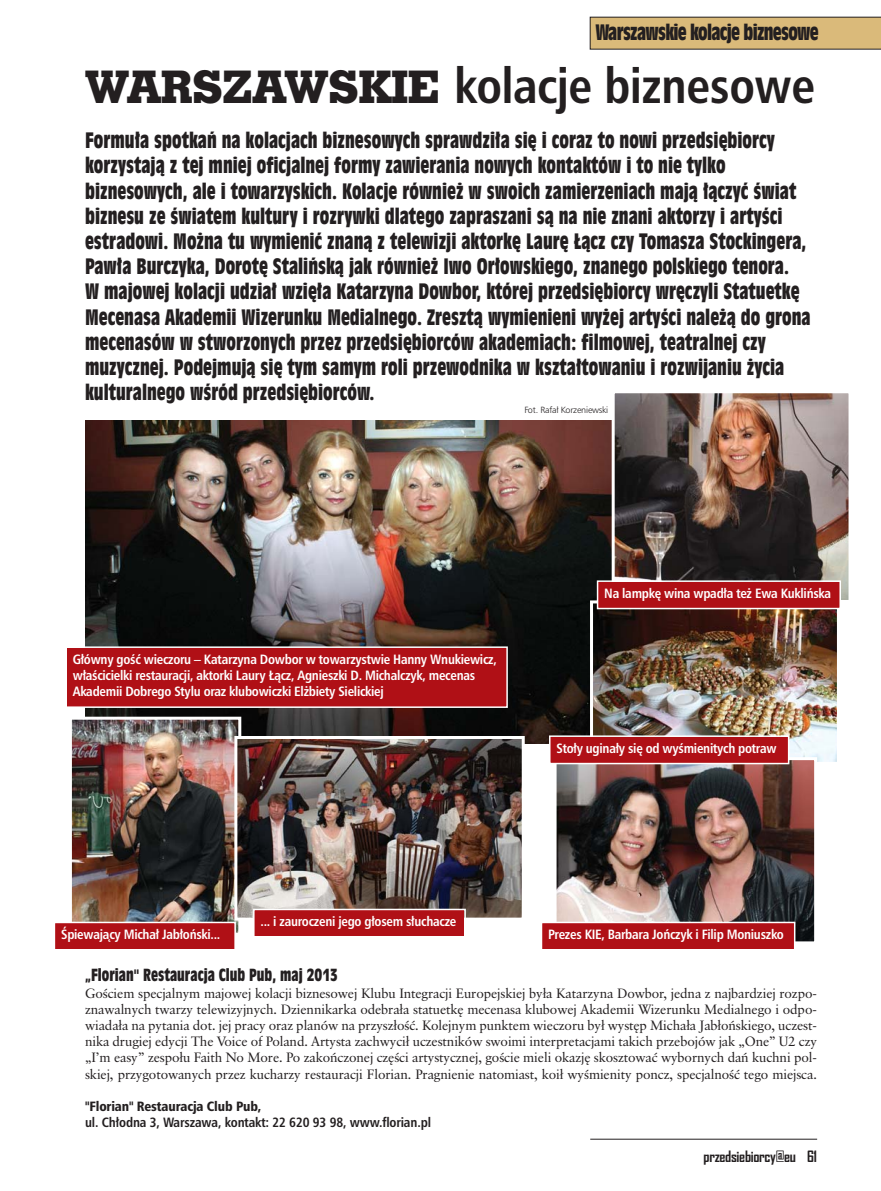
<style>
.page{position:relative;width:881px;height:1191px;background:#fff}
.page>*{position:absolute;margin:0;border:0;box-sizing:border-box;transform-origin:0 0}
.t1{font:700 49.5px "Humnst 777 Cn EU";letter-spacing:-.01em;color:#231f20}
.t2{font:21px/25.2px "Incised 901 Bd Cn EU";color:#231f20}
.t3{font:21px "Incised 901 Bd Cn EU";letter-spacing:-.035em;color:#231f20}
.t4{font:16.5px "Incised 901 Bd Cn EU";color:#231f20}
.t5{font:700 15px "Agency FB";letter-spacing:-.02em;color:#231f20}
.t6{font:13.5px/16.2px "Classical Garamond TL";letter-spacing:-.01em;color:#231f20;text-align:justify}
.t7{font:700 13.5px/16.2px "Humnst 777 Cn EU";letter-spacing:-.02em;color:#fff}
.t8{font:700 13.5px "Humnst 777 Cn EU";letter-spacing:-.01em;color:#231f20}
.t9{font:13.5px "Humnst 777 Blk Cn EU";letter-spacing:-.01em;color:#231f20}
.t10{font:13.5px "Microsoft Sans Serif";color:#fff}
.t11{font:9px "Humnst 777 Lt EU";letter-spacing:-.02em;color:#231f20}
.s1{font-family:"Geo Slab 703 X Bd EU";font-weight:400;font-size:45px}
</style>
<div class="page">
<hr style="left:590px;top:1139px;width:226px;height:1px;background:#231f20">
<div style="left:589px;top:17px;width:291px;height:32px;background:#daba7a"></div>
<img style="left:85px;top:420px;width:526px;height:323px">
<img style="left:615px;top:394px;width:232px;height:205px">
<div style="left:611px;top:390px;width:240px;height:217px;border:3px solid #fff"></div>
<img style="left:593px;top:604px;width:242px;height:157px">
<div style="left:589px;top:600px;width:250px;height:165px;border:3px solid #fff"></div>
<img style="left:73px;top:720px;width:164px;height:211px">
<div style="left:69px;top:716px;width:172px;height:219px;border:3px solid #fff"></div>
<img style="left:238px;top:740px;width:282px;height:176px">
<div style="left:234px;top:736px;width:290px;height:184px;border:3px solid #fff"></div>
<img style="left:557px;top:761px;width:255px;height:179px">
<div style="left:553px;top:757px;width:263px;height:187px;border:3px solid #fff"></div>
<div style="left:67px;top:648px;width:439px;height:58px;background:#b01016"></div>
<div style="left:65px;top:646px;width:442px;height:62px;border:2px solid #fff"></div>
<div style="left:598px;top:582px;width:241px;height:26px;background:#b01016"></div>
<div style="left:596px;top:580px;width:244px;height:29px;border:2px solid #fff"></div>
<div style="left:550px;top:737px;width:237px;height:26px;background:#b01016"></div>
<div style="left:549px;top:735px;width:240px;height:29px;border:2px solid #fff"></div>
<div style="left:542px;top:923px;width:251px;height:26px;background:#b01016"></div>
<div style="left:540px;top:921px;width:255px;height:29px;border:2px solid #fff"></div>
<div style="left:55px;top:923px;width:179px;height:26px;background:#b01016"></div>
<div style="left:54px;top:921px;width:182px;height:29px;border:2px solid #fff"></div>
<div style="left:254px;top:910px;width:210px;height:26px;background:#b01016"></div>
<div style="left:253px;top:908px;width:212px;height:29px;border:2px solid #fff"></div>
<p class="t3" style="left:595px;top:23px;width:224px">Warszawskie kolacje biznesowe</p>
<h1 class="t1" style="left:85px;top:66px;width:731px"><span class="s1">WARSZAWSKIE</span> kolacje biznesowe</h1>
<p class="t2" style="left:85px;top:129px;width:726px">Formuła spotkań na kolacjach biznesowych sprawdziła się i coraz to nowi przedsiębiorcy korzystają z tej mniej oficjalnej formy zawierania nowych kontaktów i to nie tylko biznesowych, ale i towarzyskich. Kolacje również w swoich zamierzeniach mają łączyć świat biznesu ze światem kultury i rozrywki dlatego zapraszani są na nie znani aktorzy i artyści estradowi. Można tu wymienić znaną z telewizji aktorkę Laurę Łącz czy Tomasza Stockingera, Pawła Burczyka, Dorotę Stalińską jak również Iwo Orłowskiego, znanego polskiego tenora.<br>W majowej kolacji udział wzięła Katarzyna Dowbor, której przedsiębiorcy wręczyli Statuetkę Mecenasa Akademii Wizerunku Medialnego. Zresztą wymienieni wyżej artyści należą do grona mecenasów w stworzonych przez przedsiębiorców akademiach: filmowej, teatralnej czy muzycznej. Podejmują się tym samym roli przewodnika w kształtowaniu i rozwijaniu życia kulturalnego wśród przedsiębiorców.</p>
<p class="t11" style="left:524px;top:404px;width:85px">Fot. Rafał Korzeniewski</p>
<p class="t7" style="left:73px;top:652px;width:425px">Główny gość wieczoru – Katarzyna Dowbor w towarzystwie Hanny Wnukiewicz, właścicielki restauracji, aktorki Laury Łącz, Agnieszki D. Michalczyk, mecenas<br>Akademii Dobrego Stylu oraz klubowiczki Elżbiety Sielickiej</p>
<p class="t7" style="left:604px;top:586px;width:228px">Na lampkę wina wpadła też Ewa Kuklińska</p>
<p class="t7" style="left:556px;top:741px;width:221px">Stoły uginały się od wyśmienitych potraw</p>
<p class="t7" style="left:260px;top:914px;width:197px">... i zauroczeni jego głosem słuchacze</p>
<p class="t7" style="left:61px;top:927px;width:161px">Śpiewajacy Michał Jabłoński...</p>
<p class="t10" style="left:110px;top:926px;width:4px">̨</p>
<p class="t7" style="left:548px;top:927px;width:237px">Prezes KIE, Barbara Jończyk i Filip Moniuszko</p>
<p class="t4" style="left:85px;top:968px;width:254px">„Florian" Restauracja Club Pub, maj 2013</p>
<p class="t6" style="left:85px;top:986px;width:733px">Gościem specjalnym majowej kolacji biznesowej Klubu Integracji Europejskiej była Katarzyna Dowbor, jedna z najbardziej rozpo&shy;znawalnych twarzy telewizyjnych. Dziennikarka odebrała statuetkę mecenasa klubowej Akademii Wizerunku Medialnego i odpo&shy;wiadała na pytania dot. jej pracy oraz planów na przyszłość. Kolejnym punktem wieczoru był występ Michała Jabłońskiego, uczest&shy;nika drugiej edycji The Voice of Poland. Artysta zachwycił uczestników swoimi interpretacjami takich przebojów jak „One” U2 czy „I’m easy” zespołu Faith No More. Po zakończonej części artystycznej, goście mieli okazję skosztować wybornych dań kuchni pol&shy;skiej, przygotowanych przez kucharzy restauracji Florian. Pragnienie natomiast, koił wyśmienity poncz, specjalność tego miejsca.</p>
<p class="t9" style="left:85px;top:1101px;width:178px">"Florian" Restauracja Club Pub,</p>
<p class="t8" style="left:85px;top:1117px;width:347px">ul. Chłodna 3, Warszawa, kontakt: 22 620 93 98, www.florian.pl</p>
<p class="t5" style="left:703px;top:1148px;width:115px">przedsiebiorcy@eu 61</p>
</div>
